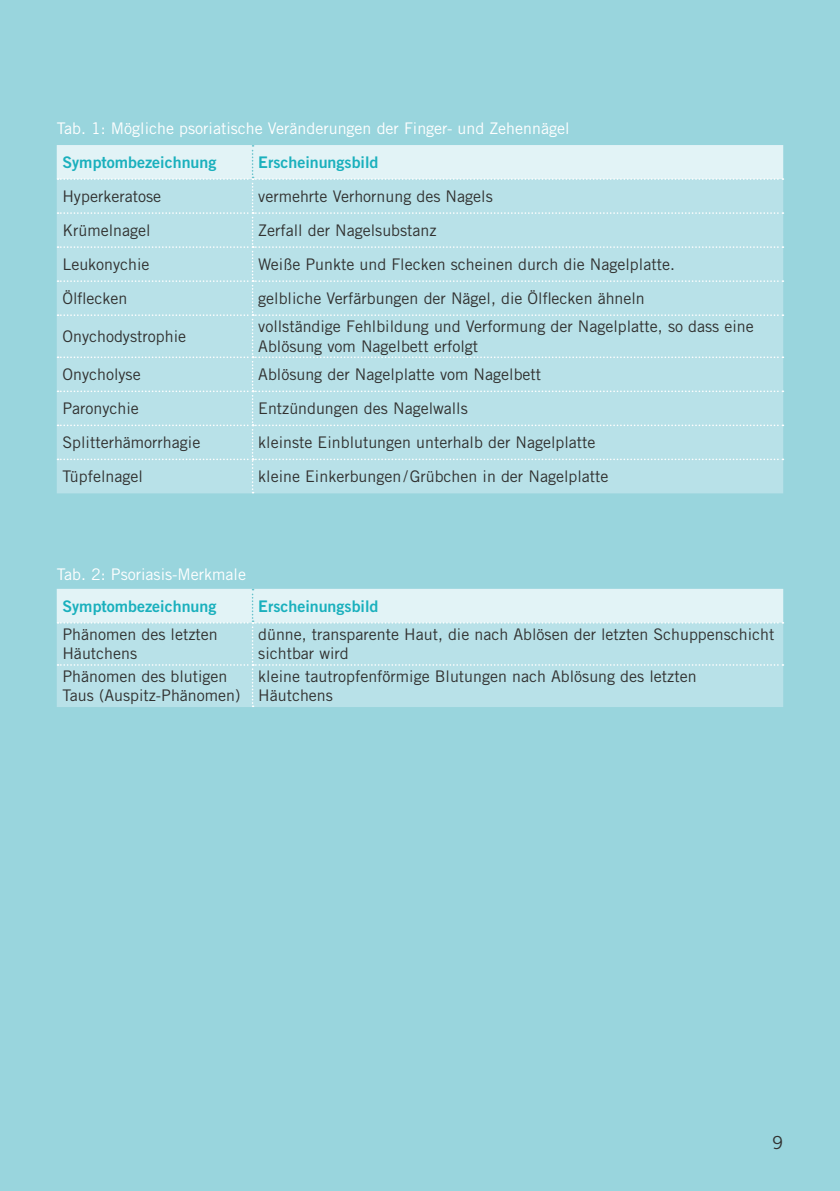
<style>
.page{position:relative;width:840px;height:1191px;background:#fff}
.page>*{position:absolute;margin:0;border:0;box-sizing:border-box;transform-origin:0 0}
.t1{font:18px "Trade Gothic LT Pro";color:#313130}
.t2{font:16px/19.2px "Trade Gothic LT Pro";color:#313130}
.t3{font:16px "Trade Gothic LT Pro";color:#fff}
.t4{font:16px "Trade Gothic LT Pro Bd 2";color:#1ab0bd}
</style>
<div class="page">
<div style="left:0;top:0;width:839px;height:1191px;background:#99d5dd"></div>
<svg style="left:57px;top:145px;width:726px;height:348px;background:#bde3e9"></svg>
<svg style="left:57px;top:589px;width:726px;height:118px;background:#c4e6ec"></svg>
<p class="t3" style="left:57px;top:118px;width:514px">Tab. 1: Mögliche psoriatische Veränderungen der Finger- und Zehennägel</p>
<p class="t4" style="left:62px;top:152px;width:155px">Symptombezeichnung</p>
<p class="t4" style="left:258px;top:152px;width:122px">Erscheinungsbild</p>
<p class="t2" style="left:62px;top:186px;width:100px">Hyperkeratose</p>
<p class="t2" style="left:258px;top:186px;width:236px">vermehrte Verhornung des Nagels</p>
<p class="t2" style="left:62px;top:220px;width:90px">Krümelnagel</p>
<p class="t2" style="left:258px;top:220px;width:180px">Zerfall der Nagelsubstanz</p>
<p class="t2" style="left:62px;top:254px;width:89px">Leukonychie</p>
<p class="t2" style="left:258px;top:254px;width:418px">Weiße Punkte und Flecken scheinen durch die Nagelplatte.</p>
<p class="t2" style="left:62px;top:288px;width:66px">Ölflecken</p>
<p class="t2" style="left:258px;top:288px;width:388px">gelbliche Verfärbungen der Nägel, die Ölflecken ähneln</p>
<p class="t2" style="left:62px;top:326px;width:125px">Onychodystrophie</p>
<p class="t2" style="left:258px;top:317px;width:497px">vollständige Fehlbildung und Verformung der Nagelplatte, so dass eine<br>Ablösung vom Nagelbett erfolgt</p>
<p class="t2" style="left:62px;top:364px;width:80px">Onycholyse</p>
<p class="t2" style="left:258px;top:364px;width:284px">Ablösung der Nagelplatte vom Nagelbett</p>
<p class="t2" style="left:62px;top:398px;width:78px">Paronychie</p>
<p class="t2" style="left:258px;top:398px;width:211px">Entzündungen des Nagelwalls</p>
<p class="t2" style="left:62px;top:432px;width:139px">Splitterhämorrhagie</p>
<p class="t2" style="left:258px;top:432px;width:338px">kleinste Einblutungen unterhalb der Nagelplatte</p>
<p class="t2" style="left:62px;top:466px;width:82px">Tüpfelnagel</p>
<p class="t2" style="left:258px;top:466px;width:351px">kleine Einkerbungen/Grübchen in der Nagelplatte</p>
<p class="t3" style="left:57px;top:564px;width:191px">Tab. 2: Psoriasis-Merkmale</p>
<p class="t4" style="left:62px;top:596px;width:155px">Symptombezeichnung</p>
<p class="t4" style="left:258px;top:596px;width:122px">Erscheinungsbild</p>
<p class="t2" style="left:62px;top:624px;width:157px">Phänomen des letzten<br>Häutchens</p>
<p class="t2" style="left:258px;top:624px;width:517px">dünne, transparente Haut, die nach Ablösen der letzten Schuppenschicht sichtbar wird</p>
<p class="t2" style="left:62px;top:666px;width:179px">Phänomen des blutigen<br>Taus (Auspitz-Phänomen)</p>
<p class="t2" style="left:258px;top:666px;width:439px">kleine tautropfenförmige Blutungen nach Ablösung des letzten<br>Häutchens</p>
<p class="t1" style="left:771px;top:1132px;width:12px">9</p>
</div>
